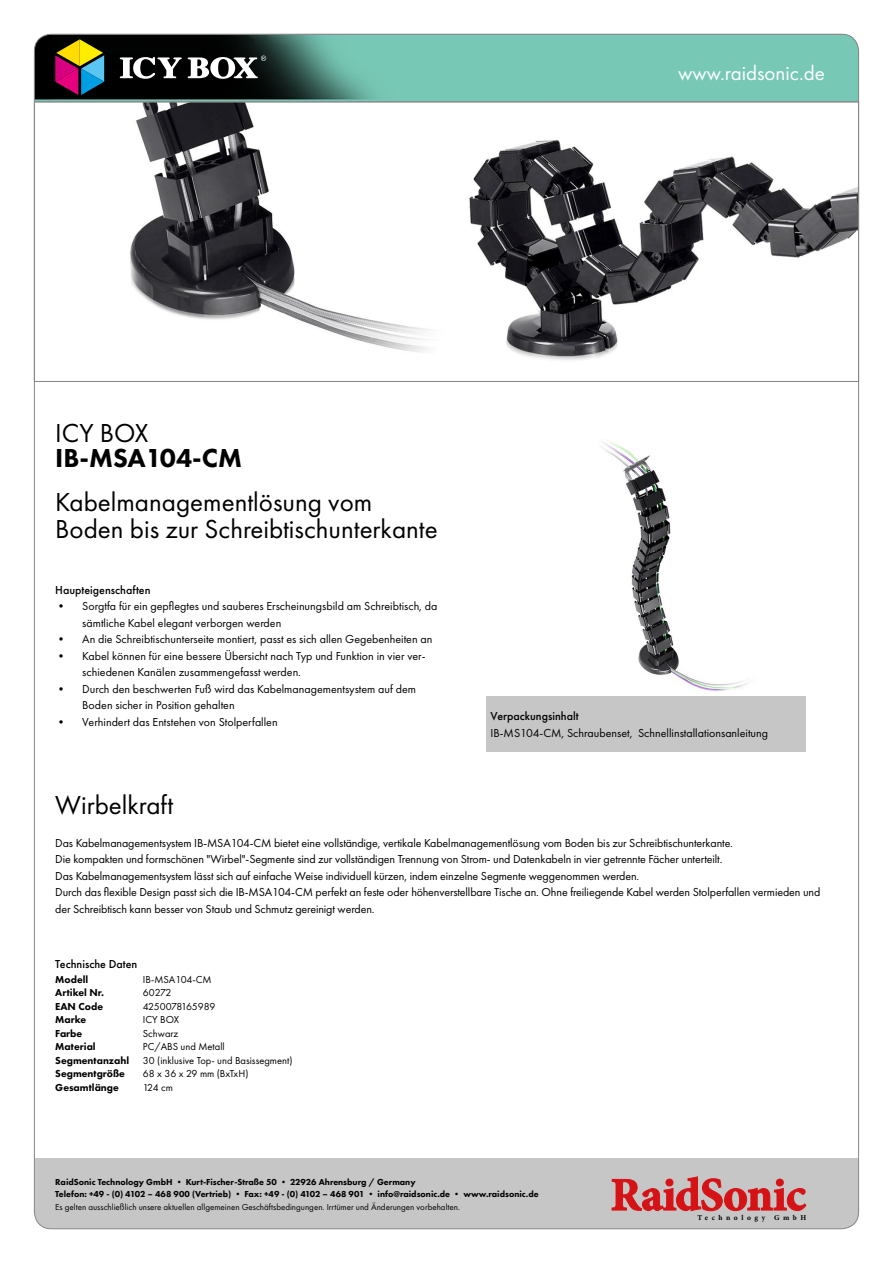
<style>
.page{position:relative;width:893px;height:1263px;background:#fff}
.page>*{position:absolute;margin:0;border:0;box-sizing:border-box;transform-origin:0 0}
.t1{font:27px/27px "Futura PT";color:#000}
.t2{font:800 27px "Futura PT";color:#000}
.t3{font:21px "Futura PT";color:#fff}
.t4{font:12px/16.5px "Futura PT";letter-spacing:-.01em;color:#000}
.t5{font:500 12px "Futura PT";color:#000}
.t6{font:10.5px/13.5px "Futura PT";color:#000}
.t7{font:800 10.5px/13.5px "Futura PT";color:#000}
.t8{font:800 9px/12px "Futura PT";color:#000}
.t9{font:9px "Futura PT";color:#000}
.t10{font:700 7.5px "Minion Pro";letter-spacing:.47em;color:#000}
</style>
<div class="page">
<svg style="left:36px;top:102px;width:821px;height:280px"></svg>
<img style="left:601px;top:440px;width:148px;height:251px">
<div style="left:34px;top:1159px;width:825px;height:70px;background:#c6c6c6"></div>
<svg style="left:612px;top:1176px;width:194px;height:35px"></svg>
<svg style="left:34px;top:34px;width:825px;height:68px;background:#5e998c"></svg>
<svg style="left:120px;top:56px;width:146px;height:23px"></svg>
<svg style="left:55px;top:39px;width:49px;height:56px;background:#755b4f"></svg>
<div style="left:486px;top:696px;width:320px;height:55px;background:#c6c6c6"></div>
<h2 class="t3" style="left:678px;top:60px;width:148px">www.raidsonic.de</h2>
<h1 class="t1" style="left:55px;top:419px;width:95px">ICY BOX</h1>
<h1 class="t2" style="left:55px;top:441px;width:188px">IB-MSA104-CM</h1>
<h1 class="t1" style="left:55px;top:488px;width:384px">Kabelmanagementlösung vom<br>Boden bis zur Schreibtischunterkante</h1>
<p class="t5" style="left:55px;top:583px;width:97px">Haupteigenschaften</p>
<p class="t4" style="left:82px;top:598px;width:357px;text-indent:-27px">• Sorgtfa für ein gepflegtes und sauberes Erscheinungsbild am Schreibtisch, da sämtliche Kabel elegant verborgen werden</p>
<p class="t4" style="left:55px;top:631px;width:379px">• An die Schreibtischunterseite montiert, passt es sich allen Gegebenheiten an</p>
<p class="t4" style="left:82px;top:647px;width:345px;text-indent:-27px">• Kabel können für eine bessere Übersicht nach Typ und Funktion in vier ver&shy;schiedenen Kanälen zusammengefasst werden.</p>
<p class="t4" style="left:82px;top:680px;width:335px;text-indent:-27px">• Durch den beschwerten Fuß wird das Kabelmanagementsystem auf dem<br>Boden sicher in Position gehalten</p>
<p class="t4" style="left:55px;top:713px;width:224px">• Verhindert das Entstehen von Stolperfallen</p>
<p class="t5" style="left:490px;top:709px;width:90px">Verpackungsinhalt</p>
<p class="t4" style="left:490px;top:724px;width:279px">IB-MS104-CM, Schraubenset, Schnellinstallationsanleitung</p>
<h1 class="t1" style="left:55px;top:791px;width:120px">Wirbelkraft</h1>
<p class="t4" style="left:55px;top:835px;width:767px">Das Kabelmanagementsystem IB-MSA104-CM bietet eine vollständige, vertikale Kabelmanagementlösung vom Boden bis zur Schreibtischunterkante.<br>Die kompakten und formschönen "Wirbel"-Segmente sind zur vollständigen Trennung von Strom- und Datenkabeln in vier getrennte Fächer unterteilt.<br>Das Kabelmanagementsystem lässt sich auf einfache Weise individuell kürzen, indem einzelne Segmente weggenommen werden.<br>Durch das flexible Design passt sich die IB-MSA104-CM perfekt an feste oder höhenverstellbare Tische an. Ohne freiliegende Kabel werden Stolperfallen vermieden und der Schreibtisch kann besser von Staub und Schmutz gereinigt werden.</p>
<p class="t5" style="left:55px;top:957px;width:84px">Technische Daten</p>
<p class="t7" style="left:55px;top:972px;width:75px">Modell<br>Artikel Nr.<br>EAN Code<br>Marke<br>Farbe<br>Material<br>Segmentanzahl<br>Segmentgröße<br>Gesamtlänge</p>
<p class="t6" style="left:143px;top:972px;width:151px">IB-MSA104-CM<br>60272<br>4250078165989<br>ICY BOX<br>Schwarz<br>PC/ABS und Metall<br>30 (inklusive Top- und Basissegment)<br>68 x 36 x 29 mm (BxTxH)<br>124 cm</p>
<p class="t8" style="left:55px;top:1175px;width:485px">RaidSonic Technology GmbH • Kurt-Fischer-Straße 50 • 22926 Ahrensburg / Germany<br>Telefon: +49 - (0) 4102 – 468 900 (Vertrieb) • Fax: +49 - (0) 4102 – 468 901 • info@raidsonic.de • www.raidsonic.de</p>
<p class="t9" style="left:55px;top:1202px;width:406px">Es gelten ausschließlich unsere aktuellen allgemeinen Geschäftsbedingungen. Irrtümer und Änderungen vorbehalten.</p>
<p class="t10" style="left:697px;top:1212px;width:110px">Technology GmbH</p>
</div>
